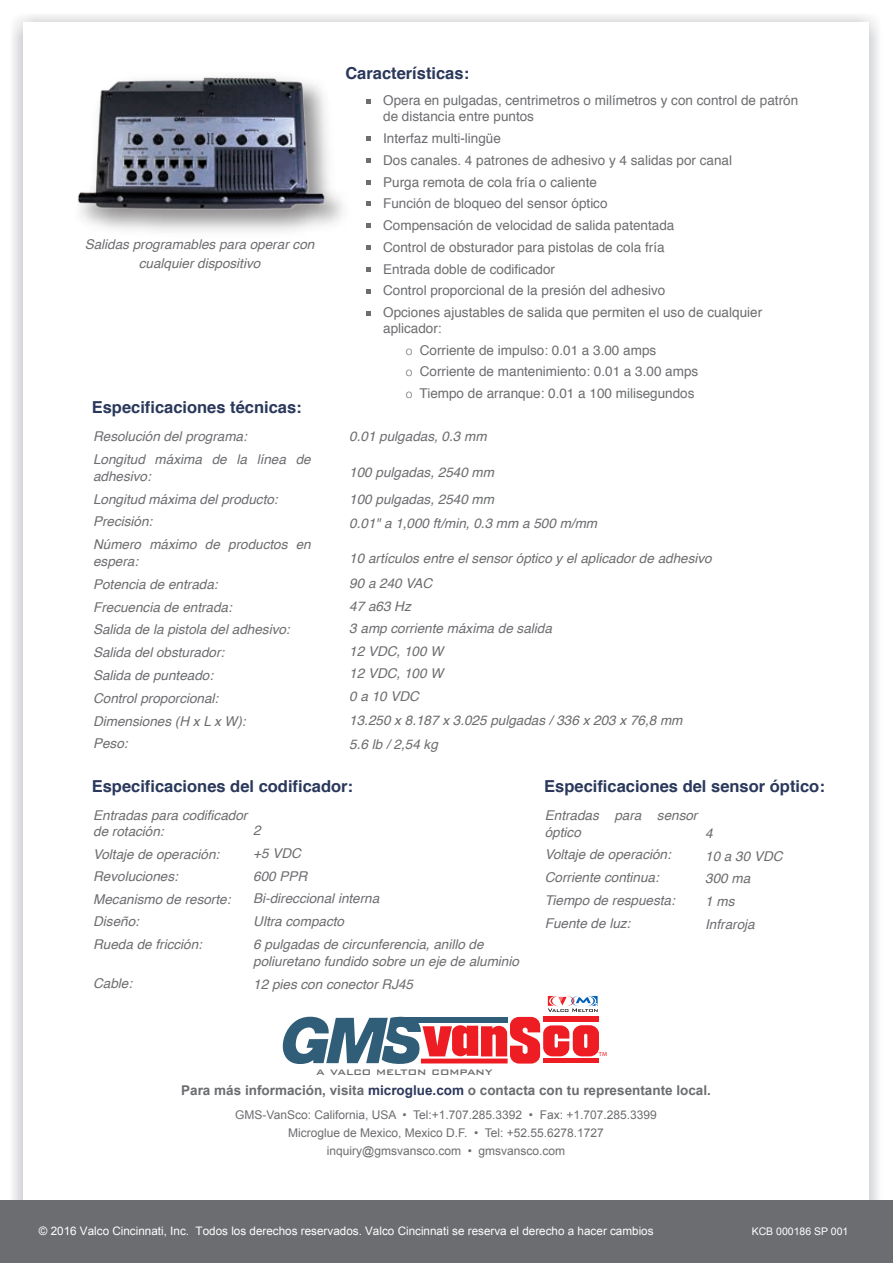
<style>
.page{position:relative;width:893px;height:1263px;background:#fff}
.page>*{position:absolute;margin:0;border:0;box-sizing:border-box;transform-origin:0 0}
.t1{font:700 16.5px "Helvetica";color:#2a385b}
.t2{font:italic 13.5px/22.8px "Helvetica";color:#6c6d70}
.t3{font:13.5px/21.8px "Helvetica";color:#6c6d70}
.t4{font:700 13.5px "Arial";color:#6c6d70}
.t5{font:500 13.05px "Bank Gothic BT";color:#6c6d70}
.t6{font:12px/18px "Arial";color:#6c6d70;text-align:center}
.t7{font:11.7px "Arial";color:#fff}
.t8{font:10.5px "Arial";color:#fff}
.t9{font:6px "Myriad Pro";color:#ee1d23;scale:1.05 1}
.s1{font-weight:300;font-size:12px}
.s2{color:#2d385c}
</style>
<div class="page">
<div style="left:0;top:1200px;width:893px;height:63px;background:#6c6d70"></div>
<img style="left:77px;top:73px;width:254px;height:163px">
<svg style="left:282px;top:995px;width:317px;height:69px"></svg>
<svg style="left:367px;top:100px;width:4px;height:4px"></svg>
<svg style="left:367px;top:158px;width:4px;height:4px"></svg>
<svg style="left:367px;top:202px;width:4px;height:4px"></svg>
<svg style="left:367px;top:224px;width:4px;height:4px"></svg>
<svg style="left:367px;top:180px;width:4px;height:4px"></svg>
<svg style="left:367px;top:245px;width:4px;height:5px"></svg>
<svg style="left:367px;top:267px;width:4px;height:5px"></svg>
<svg style="left:367px;top:289px;width:4px;height:4px"></svg>
<svg style="left:367px;top:136px;width:4px;height:4px"></svg>
<svg style="left:367px;top:311px;width:4px;height:4px"></svg>
<p class="t2" style="left:85px;top:234px;width:231px;line-height:19.2px;text-align:center">Salidas programables para operar con cualquier dispositivo</p>
<p class="t1" style="left:92px;top:394px;width:212px">Especificaciones técnicas:</p>
<p class="t2" style="left:93px;top:425px;width:219px">Resolución del programa:<br>Longitud máxima de la línea de</p>
<p class="t2" style="left:93px;top:465px;width:219px">adhesivo:<br>Longitud máxima del producto:<br>Precisión:<br>Número máximo de productos en</p>
<p class="t2" style="left:93px;top:550px;width:198px">espera:<br>Potencia de entrada:<br>Frecuencia de entrada:<br>Salida de la pistola del adhesivo:<br>Salida del obsturador:<br>Salida de punteado:<br>Control proporcional:<br>Dimensiones (H x L x W):<br>Peso:</p>
<p class="t1" style="left:345px;top:60px;width:125px">Características:</p>
<p class="t3" style="left:383px;top:93px;width:416px;line-height:15.8px">Opera en pulgadas, centrimetros o milímetros y con control de patrón de distancia entre puntos</p>
<p class="t3" style="left:383px;top:128px;width:380px">Interfaz multi-lingüe<br>Dos canales. 4 patrones de adhesivo y 4 salidas por canal Purga remota de cola fría o caliente<br>Función de bloqueo del sensor óptico<br>Compensación de velocidad de salida patentada<br>Control de obsturador para pistolas de cola fría<br>Entrada doble de codificador<br>Control proporcional de la presión del adhesivo<br>Opciones ajustables de salida que permiten el uso de cualquier</p>
<p class="t3" style="left:406px;top:318px;width:294px;text-indent:-23px">aplicador:<br><span class="s1">о</span> Corriente de impulso: 0.01 a 3.00 amps<br><span class="s1">о</span> Corriente de mantenimiento: 0.01 a 3.00 amps <span class="s1">о</span> Tiempo de arranque: 0.01 a 100 milisegundos</p>
<p class="t2" style="left:349px;top:425px;width:139px">0.01 pulgadas, 0.3 mm</p>
<p class="t2" style="left:349px;top:459px;width:146px;line-height:27px">100 pulgadas, 2540 mm<br>100 pulgadas, 2540 mm</p>
<p class="t2" style="left:349px;top:512px;width:249px">0.01" a 1,000 ft/min, 0.3 mm a 500 m/mm</p>
<p class="t2" style="left:349px;top:545px;width:364px;line-height:25.5px">10 artículos entre el sensor óptico y el aplicador de adhesivo<br>90 a 240 VAC</p>
<p class="t2" style="left:349px;top:595px;width:204px">47 a63 Hz<br>3 amp corriente máxima de salida<br>12 VDC, 100 W<br>12 VDC, 100 W<br>0 a 10 VDC</p>
<p class="t2" style="left:349px;top:708px;width:335px;line-height:24px">13.250 x 8.187 x 3.025 pulgadas / 336 x 203 x 76,8 mm<br>5.6 lb / 2,54 kg</p>
<p class="t1" style="left:92px;top:773px;width:263px">Especificaciones del codificador:</p>
<p class="t1" style="left:544px;top:773px;width:282px">Especificaciones del sensor óptico:</p>
<p class="t2" style="left:93px;top:807px;width:156px;line-height:16.5px">Entradas para codificador de rotación:</p>
<p class="t2" style="left:93px;top:843px;width:139px">Voltaje de operación:<br>Revoluciones:<br>Mecanismo de resorte:<br>Diseño:<br>Rueda de fricción:</p>
<p class="t2" style="left:93px;top:972px;width:41px">Cable:</p>
<p class="t2" style="left:253px;top:819px;width:232px">2<br>+5 VDC<br>600 PPR<br>Bi-direccional interna<br>Ultra compacto<br>6 pulgadas de circunferencia, anillo de</p>
<p class="t2" style="left:253px;top:950px;width:267px">poliuretano fundido sobre un eje de aluminio<br>12 pies con conector RJ45</p>
<p class="t5" style="left:316px;top:1064px;width:178px">a valco melton company</p>
<p class="t2" style="left:545px;top:807px;width:154px;line-height:16.8px">Entradas para sensor óptico</p>
<p class="t2" style="left:545px;top:843px;width:132px">Voltaje de operación:<br>Corriente continua:<br>Tiempo de respuesta:<br>Fuente de luz:</p>
<p class="t2" style="left:705px;top:822px;width:79px">4<br>10 a 30 VDC<br>300 ma<br>1 ms<br>Infraroja</p>
<p class="t9" style="left:599px;top:1050px;width:9px">TM</p>
<p class="t4" style="left:181px;top:1081px;width:531px">Para más información, visita <span class="s2">microglue.com</span> o contacta con tu representante local.</p>
<p class="t6" style="left:235px;top:1105px;width:423px">GMS-VanSco: California, USA • Tel:+1.707.285.3392 • Fax: +1.707.285.3399<br>Microglue de Mexico, Mexico D.F. • Tel: +52.55.6278.1727 inquiry@gmsvansco.com • gmsvansco.com</p>
<p class="t7" style="left:39px;top:1223px;width:616px">© 2016 Valco Cincinnati, Inc. Todos los derechos reservados. Valco Cincinnati se reserva el derecho a hacer cambios</p>
<p class="t8" style="left:752px;top:1224px;width:98px">KCB 000186 SP 001</p>
</div>
